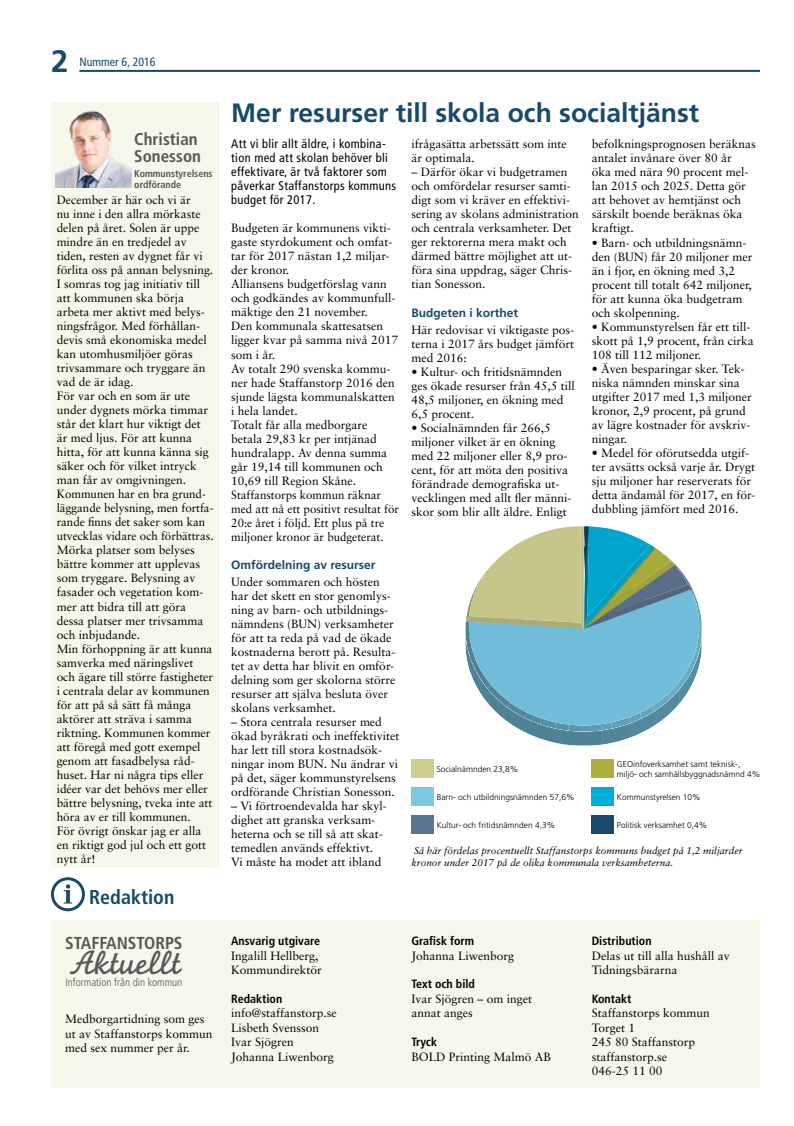
<style>
.page{position:relative;width:794px;height:1126px;background:#fff}
.page>*{position:absolute;margin:0;border:0;box-sizing:border-box;transform-origin:0 0}
.t1{font:35.2px "Monoline Script MT Std";color:#575756}
.t2{font:700 31px "Frutiger";color:#174b69}
.t3{font:700 26.5px "Frutiger";color:#174b69}
.t4{font:700 condensed 20px "Frutiger";color:#174b69}
.t5{font:700 condensed 17.3px "Frutiger";color:#575756}
.t6{font:700 condensed 17px/17.8px "Frutiger";color:#575756}
.t7{font:condensed 12.5px/14px "Frutiger";letter-spacing:.025em;color:#000}
.t8{font:12px/14px "Sabon";color:#000}
.t9{font:700 condensed 12px "Frutiger";color:#000}
.t10{font:700 12px "Frutiger";color:#174b69}
.t11{font:condensed 12px "Frutiger";color:#174b69}
.t12{font:300 condensed 10.9px "Frutiger";color:#575756}
.t13{font:italic 10px/12px "Sabon";color:#000}
.t14{font:700 condensed 10px/10.8px "Frutiger";color:#575756}
.t15{font:300 8.4px/10.1px "Frutiger";color:#000}
</style>
<div class="page">
<hr style="left:79px;top:70px;width:681px;height:2px;background:#174b69">
<div style="left:51px;top:920px;width:709px;height:167px;background:#f7f7ec"></div>
<div style="left:51px;top:102px;width:168px;height:765px;background:#f7f7ec"></div>
<svg style="left:51px;top:877px;width:34px;height:34px"></svg>
<img style="left:56px;top:111px;width:75px;height:77px">
<svg style="left:465px;top:526px;width:237px;height:219px"></svg>
<div style="left:411px;top:759px;width:23px;height:18px;background:#cfce8e"></div>
<div style="left:411px;top:787px;width:23px;height:18px;background:#7bc7e4"></div>
<div style="left:411px;top:815px;width:23px;height:18px;background:#5d748f"></div>
<div style="left:592px;top:759px;width:22px;height:18px;background:#afaf3e"></div>
<div style="left:592px;top:787px;width:22px;height:18px;background:#00afd8"></div>
<div style="left:592px;top:815px;width:22px;height:18px;background:#174b69"></div>
<h2 class="t2" style="left:51px;top:43px;width:19px">2</h2>
<p class="t11" style="left:79px;top:55px;width:78px">Nummer 6, 2016</p>
<h3 class="t6" style="left:134px;top:130px;width:68px">Christian<br>Sonesson</h3>
<p class="t14" style="left:134px;top:168px;width:80px">Kommunstyrelsens ordförande</p>
<p class="t8" style="left:57px;top:193px;width:158px">December är här och vi är<br>nu inne i den allra mörkaste delen på året. Solen är uppe mindre än en tredjedel av tiden, resten av dygnet får vi förlita oss på annan belysning.<br>I somras tog jag initiativ till att kommunen ska börja arbeta mer aktivt med belys&shy;ningsfrågor. Med förhållan&shy;devis små ekonomiska medel kan utomhusmiljöer göras trivsammare och tryggare än vad de är idag.<br>För var och en som är ute under dygnets mörka timmar står det klart hur viktigt det är med ljus. För att kunna hitta, för att kunna känna sig säker och för vilket intryck man får av omgivningen.<br>Kommunen har en bra grund&shy;läggande belysning, men fortfa&shy;rande finns det saker som kan utvecklas vidare och förbättras.<br>Mörka platser som belyses bättre kommer att upplevas som tryggare. Belysning av fasader och vegetation kom&shy;mer att bidra till att göra dessa platser mer trivsamma och inbjudande.<br>Min förhoppning är att kunna samverka med näringslivet och ägare till större fastigheter i centrala delar av kommunen för att på så sätt få många aktörer att sträva i samma riktning. Kommunen kommer att föregå med gott exempel genom att fasadbelysa råd&shy;huset. Har ni några tips eller idéer var det behövs mer eller bättre belysning, tveka inte att höra av er till kommunen.<br>För övrigt önskar jag er alla en riktigt god jul och ett gott nytt år!</p>
<h3 class="t4" style="left:89px;top:885px;width:87px">Redaktion</h3>
<h3 class="t5" style="left:65px;top:932px;width:119px">STAFFANSTORPS</h3>
<h1 class="t1" style="left:69px;top:941px;width:114px">Aktuellt</h1>
<p class="t12" style="left:65px;top:976px;width:118px">Information från din kommun</p>
<p class="t8" style="left:65px;top:1011px;width:149px;line-height:14.4px">Medborgartidning som ges ut av Staffanstorps kommun med sex nummer per år.</p>
<h3 class="t3" style="left:231px;top:97px;width:469px">Mer resurser till skola och socialtjänst</h3>
<p class="t7" style="left:231px;top:137px;width:166px">Att vi blir allt äldre, i kombina&shy;tion med att skolan behöver bli effektivare, är två faktorer som påverkar Staffanstorps kommuns budget för 2017.</p>
<p class="t8" style="left:231px;top:221px;width:169px">Budgeten är kommunens vikti&shy;gaste styrdokument och omfat&shy;tar för 2017 nästan 1,2 miljar&shy;der kronor.<br>Alliansens budgetförslag vann och godkändes av kommunfull&shy;mäktige den 21 november.<br>Den kommunala skattesatsen ligger kvar på samma nivå 2017 som i år.<br>Av totalt 290 svenska kommu&shy;ner hade Staffanstorp 2016 den sjunde lägsta kommunalskatten i hela landet.<br>Totalt får alla medborgare betala 29,83 kr per intjänad hundralapp. Av denna summa går 19,14 till kommunen och<br>10,69 till Region Skåne.<br>Staffanstorps kommun räknar med att nå ett positivt resultat för<br>20:e året i följd. Ett plus på tre miljoner kronor är budgeterat.</p>
<p class="t10" style="left:231px;top:557px;width:146px">Omfördelning av resurser</p>
<p class="t8" style="left:231px;top:574px;width:166px">Under sommaren och hösten har det skett en stor genomlys&shy;ning av barn- och utbildnings&shy;nämndens (BUN) verksamheter för att ta reda på vad de ökade kostnaderna berott på. Resulta&shy;tet av detta har blivit en omför&shy;delning som ger skolorna större resurser att själva besluta över skolans verksamhet.</p>
<p class="t8" style="left:231px;top:714px;width:170px">– Stora centrala resurser med ökad byråkrati och ineffektivitet har lett till stora kostnadsök&shy;ningar inom BUN. Nu ändrar vi på det, säger kommunstyrelsens ordförande Christian Sonesson.</p>
<p class="t8" style="left:231px;top:798px;width:157px">– Vi förtroendevalda har skyl&shy;dighet att granska verksam&shy;heterna och se till så att skat&shy;temedlen används effektivt.<br>Vi måste ha modet att ibland</p>
<p class="t8" style="left:411px;top:137px;width:157px">ifrågasätta arbetssätt som inte är optimala.</p>
<p class="t8" style="left:411px;top:165px;width:169px">– Därför ökar vi budgetramen och omfördelar resurser samti&shy;digt som vi kräver en effektivi&shy;sering av skolans administration och centrala verksamheter. Det ger rektorerna mera makt och därmed bättre möjlighet att ut&shy;föra sina uppdrag, säger Chris&shy;tian Sonesson.</p>
<p class="t10" style="left:411px;top:305px;width:108px">Budgeten i korthet</p>
<p class="t8" style="left:411px;top:322px;width:164px;text-align:justify">Här redovisar vi viktigaste pos&shy;terna i 2017 års budget jämfört med 2016:</p>
<p class="t8" style="left:411px;top:364px;width:165px">• Kultur- och fritidsnämnden ges ökade resurser från 45,5 till<br>48,5 miljoner, en ökning med<br>6,5 procent.</p>
<p class="t8" style="left:411px;top:420px;width:161px">• Socialnämnden får 266,5 miljoner vilket är en ökning med 22 miljoner eller 8,9 pro&shy;cent, för att möta den positiva förändrade demografiska ut&shy;vecklingen med allt fler männi&shy;skor som blir allt äldre. Enligt</p>
<p class="t8" style="left:592px;top:137px;width:166px">befolkningsprognosen beräknas antalet invånare över 80 år<br>öka med nära 90 procent mel&shy;lan 2015 och 2025. Detta gör att behovet av hemtjänst och särskilt boende beräknas öka kraftigt.</p>
<p class="t8" style="left:592px;top:235px;width:162px">• Barn- och utbildningsnämn&shy;den (BUN) får 20 miljoner mer än i fjor, en ökning med 3,2 procent till totalt 642 miljoner, för att kunna öka budgetram och skolpenning.</p>
<p class="t8" style="left:592px;top:319px;width:164px">• Kommunstyrelsen får ett till&shy;skott på 1,9 procent, från cirka<br>108 till 112 miljoner.</p>
<p class="t8" style="left:592px;top:361px;width:162px">• Även besparingar sker. Tek&shy;niska nämnden minskar sina utgifter 2017 med 1,3 miljoner kronor, 2,9 procent, på grund av lägre kostnader för avskriv&shy;ningar.</p>
<p class="t8" style="left:592px;top:445px;width:165px">• Medel för oförutsedda utgif&shy;ter avsätts också varje år. Drygt sju miljoner har reserverats för detta ändamål för 2017, en för&shy;dubbling jämfört med 2016.</p>
<p class="t15" style="left:617px;top:758px;width:145px">GEOinfoverksamhet samt teknisk-, miljö- och samhällsbyggnadsnämnd 4%</p>
<p class="t15" style="left:617px;top:791px;width:85px">Kommunstyrelsen 10%</p>
<p class="t15" style="left:617px;top:819px;width:92px">Politisk verksamhet 0,4%</p>
<p class="t13" style="left:411px;top:844px;width:333px">Så här fördelas procentuellt Staffanstorps kommuns budget på 1,2 miljarder kronor under 2017 på de olika kommunala verksamheterna.</p>
<p class="t15" style="left:437px;top:763px;width:83px">Socialnämnden 23,8%</p>
<p class="t15" style="left:437px;top:791px;width:139px">Barn- och utbildningsnämnden 57,6%</p>
<p class="t15" style="left:437px;top:819px;width:120px">Kultur- och fritidsnämnden 4,3%</p>
<p class="t9" style="left:231px;top:933px;width:91px">Ansvarig utgivare</p>
<p class="t8" style="left:231px;top:948px;width:92px;line-height:14.4px">Ingalill Hellberg,<br>Kommundirektör</p>
<p class="t9" style="left:231px;top:991px;width:53px">Redaktion</p>
<p class="t8" style="left:231px;top:1005px;width:107px;line-height:14.4px">info@staffanstorp.se<br>Lisbeth Svensson<br>Ivar Sjögren<br>Johanna Liwenborg</p>
<p class="t9" style="left:411px;top:933px;width:64px">Grafisk form</p>
<p class="t8" style="left:411px;top:948px;width:104px">Johanna Liwenborg</p>
<p class="t9" style="left:411px;top:977px;width:65px">Text och bild</p>
<p class="t8" style="left:411px;top:991px;width:122px;line-height:14.4px">Ivar Sjögren – om inget annat anges</p>
<p class="t9" style="left:411px;top:1034px;width:27px">Tryck</p>
<p class="t8" style="left:411px;top:1049px;width:141px">BOLD Printing Malmö AB</p>
<p class="t9" style="left:592px;top:933px;width:61px">Distribution</p>
<p class="t8" style="left:592px;top:948px;width:140px;line-height:14.4px">Delas ut till alla hushåll av<br>Tidningsbärarna</p>
<p class="t9" style="left:592px;top:991px;width:41px">Kontakt</p>
<p class="t8" style="left:592px;top:1005px;width:119px;line-height:14.4px">Staffanstorps kommun<br>Torget 1<br>245 80 Staffanstorp staffanstorp.se<br>046-25 11 00</p>
</div>
